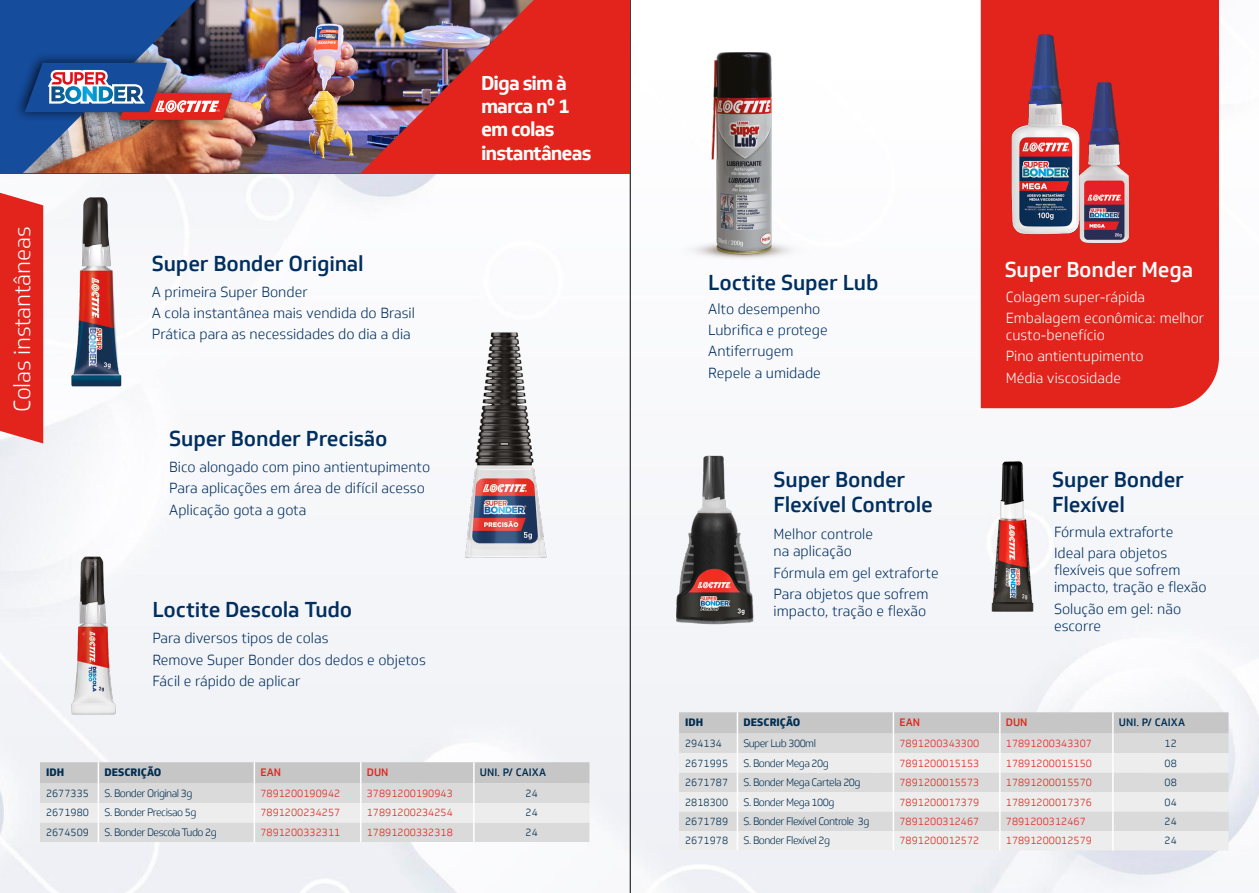
<style>
.page{position:relative;width:1259px;height:893px;background:#f6f7fa}
.page>*{position:absolute;margin:0;border:0;box-sizing:border-box;transform-origin:0 0}
.t1{font:300 22.5px "Soleto";letter-spacing:-.01em;color:#fff}
.t2{font:500 21px/25.2px "Soleto";letter-spacing:-.01em;color:#002e5f}
.t3{font:500 21px "Soleto";letter-spacing:-.01em;color:#fff}
.t4{font:700 19.5px/23.4px "Soleto";letter-spacing:-.05em;color:#fff}
.t5{font:300 14.25px/17.1px "Soleto";color:#002e5f}
.t6{font:300 14.25px/17.1px "Soleto";color:#fff}
.t7{font:300 10.5px "Soleto";color:#e2241c}
.t8{font:300 10.5px "Soleto";letter-spacing:-.05em;color:#002e52}
.t9{font:300 10.5px "Soleto";color:#002e52}
.t10{font:800 10.5px "Soleto";color:#002e52}
.t11{font:500 10.5px "Soleto";color:#002e52}
.t12{font:500 10.5px "Soleto";color:#e2241c}
</style>
<div class="page">
<hr style="left:630px;top:0;width:1px;height:893px;background:#000">
<img style="left:55px;top:178px;width:87px;height:226px">
<img style="left:417px;top:326px;width:174px;height:251px">
<img style="left:48px;top:551px;width:90px;height:172px">
<svg style="left:40px;top:762px;width:549px;height:80px;background:#d9d9da"></svg>
<div style="left:0;top:0;width:629px;height:173px;background:#e2241c"></div>
<div style="left:0;top:0;width:273px;height:173px;background:#154c9c"></div>
<img style="left:23px;top:0;width:511px;height:173px">
<img style="left:980px;top:440px;width:62px;height:184px">
<img style="left:664px;top:436px;width:94px;height:208px">
<svg style="left:679px;top:712px;width:549px;height:138px;background:#dfdfdf"></svg>
<div style="left:980px;top:0;width:239px;height:408px;background:#e2241c"></div>
<img style="left:681px;top:13px;width:138px;height:270px">
<div style="left:0;top:193px;width:43px;height:250px;background:#e2241c"></div>
<div style="left:13px;top:52px;width:226px;height:79px;background:#000;opacity:.75"></div>
<img style="left:25px;top:63px;width:207px;height:57px">
<img style="left:993px;top:21px;width:100px;height:231px">
<img style="left:1079px;top:83px;width:49px;height:160px">
<p class="t1" style="left:9px;top:412px;width:187px;rotate:-90deg">Colas instantâneas</p>
<p class="t2" style="left:152px;top:251px;width:213px">Super Bonder Original</p>
<p class="t5" style="left:152px;top:283px;width:157px">A primeira Super Bonder</p>
<p class="t5" style="left:152px;top:304px;width:264px">A cola instantânea mais vendida do Brasil</p>
<p class="t5" style="left:152px;top:326px;width:260px">Prática para as necessidades do dia a dia</p>
<p class="t2" style="left:169px;top:426px;width:220px">Super Bonder Precisão</p>
<p class="t5" style="left:169px;top:458px;width:262px">Bico alongado com pino antientupimento</p>
<p class="t5" style="left:169px;top:480px;width:257px">Para aplicações em área de difícil acesso</p>
<p class="t5" style="left:169px;top:501px;width:139px">Aplicação gota a gota</p>
<p class="t4" style="left:481px;top:71px;width:90px">Diga sim à marca nº 1</p>
<p class="t4" style="left:481px;top:118px;width:112px">em colas instantâneas</p>
<p class="t2" style="left:152px;top:597px;width:201px">Loctite Descola Tudo</p>
<p class="t5" style="left:152px;top:630px;width:178px">Para diversos tipos de colas</p>
<p class="t5" style="left:152px;top:651px;width:275px">Remove Super Bonder dos dedos e objetos</p>
<p class="t5" style="left:152px;top:673px;width:150px">Fácil e rápido de aplicar</p>
<p class="t10" style="left:46px;top:765px;width:20px">IDH</p>
<p class="t10" style="left:104px;top:765px;width:58px">DESCRIÇÃO</p>
<p class="t12" style="left:260px;top:765px;width:22px">EAN</p>
<p class="t12" style="left:367px;top:765px;width:23px">DUN</p>
<p class="t11" style="left:480px;top:765px;width:68px">UNI. P/ CAIXA</p>
<p class="t9" style="left:46px;top:787px;width:45px">2677335</p>
<p class="t8" style="left:104px;top:787px;width:90px">S. Bonder Original 3g</p>
<p class="t7" style="left:260px;top:787px;width:81px">7891200190942</p>
<p class="t7" style="left:367px;top:787px;width:88px">37891200190943</p>
<p class="t8" style="left:525px;top:787px;width:14px">24</p>
<p class="t9" style="left:46px;top:807px;width:45px">2671980</p>
<p class="t8" style="left:104px;top:807px;width:93px">S. Bonder Precisao 5g</p>
<p class="t7" style="left:260px;top:807px;width:81px">7891200234257</p>
<p class="t7" style="left:367px;top:807px;width:88px">17891200234254</p>
<p class="t8" style="left:525px;top:807px;width:14px">24</p>
<p class="t9" style="left:46px;top:826px;width:45px">2674509</p>
<p class="t8" style="left:104px;top:826px;width:114px">S. Bonder Descola Tudo 2g</p>
<p class="t7" style="left:260px;top:826px;width:81px">7891200332311</p>
<p class="t7" style="left:367px;top:826px;width:88px">17891200332318</p>
<p class="t8" style="left:525px;top:826px;width:14px">24</p>
<p class="t2" style="left:708px;top:270px;width:172px">Loctite Super Lub</p>
<p class="t5" style="left:708px;top:300px;width:114px">Alto desempenho</p>
<p class="t5" style="left:708px;top:321px;width:121px">Lubrifica e protege</p>
<p class="t5" style="left:708px;top:343px;width:87px">Antiferrugem</p>
<p class="t5" style="left:708px;top:364px;width:114px">Repele a umidade</p>
<p class="t2" style="left:773px;top:467px;width:133px">Super Bonder</p>
<p class="t2" style="left:773px;top:493px;width:161px">Flexível Controle</p>
<p class="t5" style="left:773px;top:526px;width:101px">Melhor controle na aplicação</p>
<p class="t5" style="left:773px;top:564px;width:167px">Fórmula em gel extraforte</p>
<p class="t5" style="left:773px;top:586px;width:157px">Para objetos que sofrem impacto, tração e flexão</p>
<p class="t3" style="left:1004px;top:256px;width:190px">Super Bonder Mega</p>
<p class="t6" style="left:1005px;top:288px;width:141px">Colagem super-rápida</p>
<p class="t6" style="left:1005px;top:310px;width:200px">Embalagem econômica: melhor custo-benefício</p>
<p class="t6" style="left:1005px;top:348px;width:139px">Pino antientupimento</p>
<p class="t6" style="left:1005px;top:369px;width:117px">Média viscosidade</p>
<p class="t2" style="left:1052px;top:467px;width:133px">Super Bonder<br>Flexível</p>
<p class="t5" style="left:1054px;top:523px;width:121px">Fórmula extraforte</p>
<p class="t5" style="left:1054px;top:544px;width:154px">Ideal para objetos flexíveis que sofrem impacto, tração e flexão</p>
<p class="t5" style="left:1054px;top:600px;width:129px">Solução em gel: não escorre</p>
<p class="t10" style="left:685px;top:715px;width:20px">IDH</p>
<p class="t10" style="left:743px;top:715px;width:58px">DESCRIÇÃO</p>
<p class="t12" style="left:899px;top:716px;width:22px">EAN</p>
<p class="t12" style="left:1006px;top:716px;width:23px">DUN</p>
<p class="t11" style="left:1119px;top:716px;width:68px">UNI. P/ CAIXA</p>
<p class="t8" style="left:685px;top:737px;width:38px">294134</p>
<p class="t8" style="left:743px;top:737px;width:74px">Super Lub 300ml</p>
<p class="t7" style="left:899px;top:737px;width:81px">7891200343300</p>
<p class="t7" style="left:1006px;top:737px;width:88px">17891200343307</p>
<p class="t8" style="left:1164px;top:737px;width:14px">12</p>
<p class="t9" style="left:685px;top:757px;width:45px">2671995</p>
<p class="t8" style="left:743px;top:757px;width:87px">S. Bonder Mega 20g</p>
<p class="t7" style="left:899px;top:757px;width:81px">7891200015153</p>
<p class="t7" style="left:1006px;top:757px;width:88px">17891200015150</p>
<p class="t8" style="left:1164px;top:757px;width:14px">08</p>
<p class="t9" style="left:685px;top:776px;width:45px">2671787</p>
<p class="t8" style="left:743px;top:776px;width:119px">S. Bonder Mega Cartela 20g</p>
<p class="t7" style="left:899px;top:776px;width:81px">7891200015573</p>
<p class="t7" style="left:1006px;top:776px;width:88px">17891200015570</p>
<p class="t8" style="left:1164px;top:776px;width:14px">08</p>
<p class="t9" style="left:685px;top:796px;width:45px">2818300</p>
<p class="t8" style="left:743px;top:796px;width:93px">S. Bonder Mega 100g</p>
<p class="t7" style="left:899px;top:796px;width:81px">7891200017379</p>
<p class="t7" style="left:1006px;top:796px;width:88px">17891200017376</p>
<p class="t8" style="left:1164px;top:796px;width:14px">04</p>
<p class="t9" style="left:685px;top:815px;width:45px">2671789</p>
<p class="t8" style="left:743px;top:815px;width:127px">S. Bonder Flexível Controle 3g</p>
<p class="t7" style="left:899px;top:815px;width:81px">7891200312467</p>
<p class="t7" style="left:1006px;top:815px;width:81px">7891200312467</p>
<p class="t8" style="left:1164px;top:815px;width:14px">24</p>
<p class="t9" style="left:685px;top:835px;width:45px">2671978</p>
<p class="t8" style="left:743px;top:835px;width:88px">S. Bonder Flexível 2g</p>
<p class="t7" style="left:899px;top:835px;width:81px">7891200012572</p>
<p class="t7" style="left:1006px;top:835px;width:88px">17891200012579</p>
<p class="t8" style="left:1164px;top:835px;width:14px">24</p>
</div>
